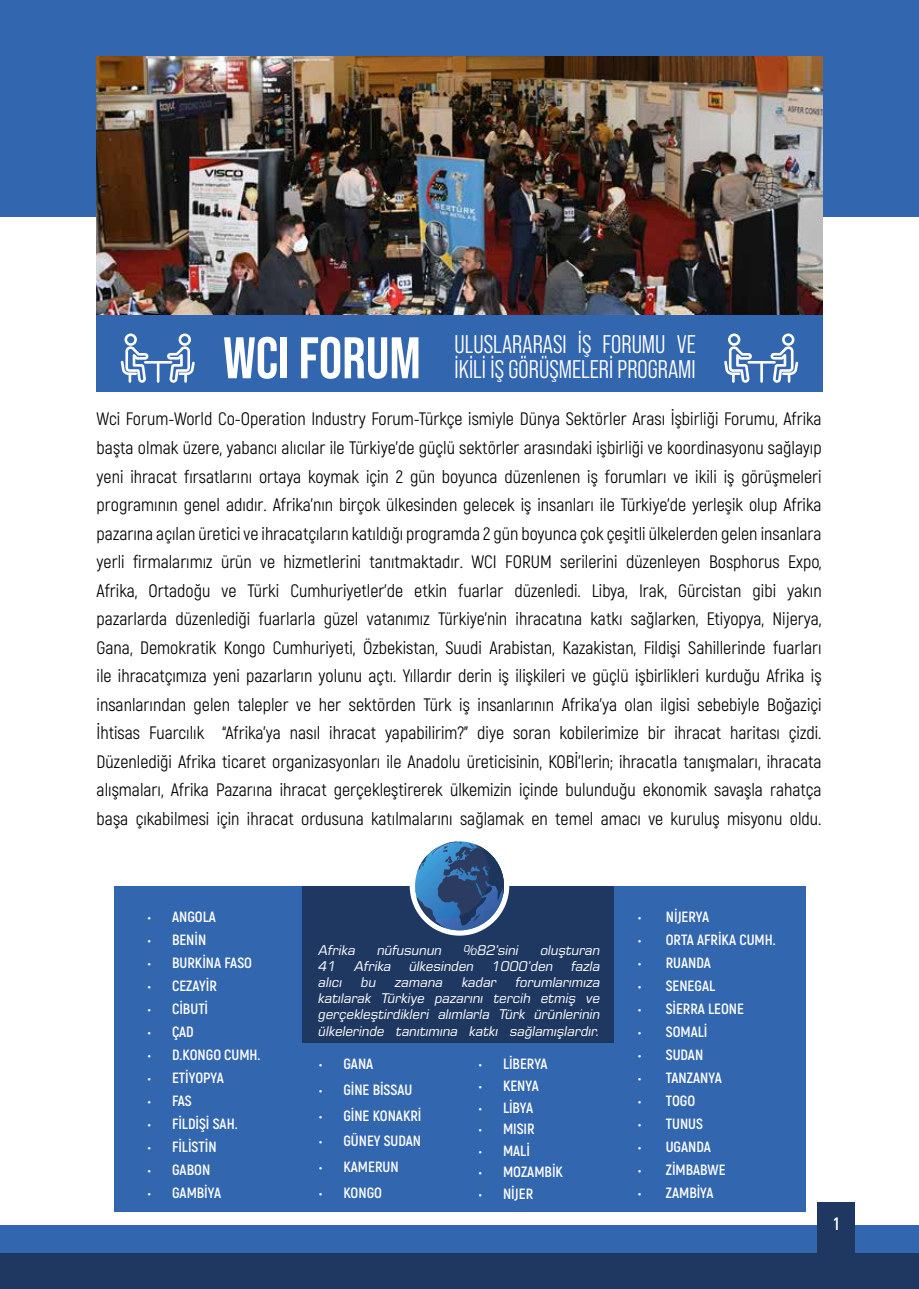
<style>
.page{position:relative;width:919px;height:1289px;background:#fff}
.page>*{position:absolute;margin:0;border:0;box-sizing:border-box;transform-origin:0 0}
.t1{font:700 58.5px "Bebas Neue Pro";color:#fff}
.t2{font:25.5px/25.5px "Bebas Neue Pro Middle";color:#fff}
.t3{font:18px/28.5px "Akrobat";color:#000;text-align:justify}
.t4{font:700 18px "Akrobat";color:#fff}
.t5{font:700 14.85px "Akrobat";color:#fff}
.t6{font:italic 13.5px/16.2px "Eurostile LT Pro Unicode";color:#fff;text-align:justify}
</style>
<div class="page">
<div style="left:0;top:1225px;width:918px;height:28px;background:#3266af"></div>
<div style="left:0;top:1253px;width:918px;height:35px;background:#1e3862"></div>
<div style="left:817px;top:1202px;width:38px;height:69px;background:#1e3862"></div>
<div style="left:0;top:0;width:918px;height:216px;background:#3266af"></div>
<img style="left:96px;top:56px;width:726px;height:259px">
<div style="left:96px;top:315px;width:726px;height:77px;background:#3266af"></div>
<div style="left:114px;top:885px;width:691px;height:326px;background:#3266af"></div>
<div style="left:302px;top:885px;width:311px;height:157px;background:#1e3862"></div>
<div style="left:409px;top:836px;width:100px;height:99px;border:5px solid #fff;border-radius:50%"></div>
<svg style="left:415px;top:841px;width:89px;height:89px"></svg>
<img style="left:478px;top:845px;width:25px;height:55px">
<img style="left:432px;top:842px;width:28px;height:13px">
<svg style="left:121px;top:333px;width:74px;height:50px"></svg>
<svg style="left:724px;top:333px;width:74px;height:50px"></svg>
<h1 class="t1" style="left:223px;top:324px;width:199px">WCI FORUM</h1>
<h2 class="t2" style="left:454px;top:331px;width:243px">ULUSLARARASI İŞ FORUMU VE<br>İKİLİ İŞ GÖRÜŞMELERİ PROGRAMI</h2>
<p class="t3" style="left:97px;top:405px;width:726px">Wci Forum-World Co-Operation Industry Forum-Türkçe ismiyle Dünya Sektörler Arası İşbirliği Forumu, Afrika başta olmak üzere, yabancı alıcılar ile Türkiye’de güçlü sektörler arasındaki işbirliği ve koordinasyonu sağlayıp yeni ihracat fırsatlarını ortaya koymak için 2 gün boyunca düzenlenen iş forumları ve ikili iş görüşmeleri programının genel adıdır. Afrika’nın birçok ülkesinden gelecek iş insanları ile Türkiye’de yerleşik olup Afrika pazarına açılan üretici ve ihracatçıların katıldığı programda 2 gün boyunca çok çeşitli ülkelerden gelen insanlara yerli firmalarımız ürün ve hizmetlerini tanıtmaktadır. WCI FORUM serilerini düzenleyen Bosphorus Expo, Afrika, Ortadoğu ve Türki Cumhuriyetler’de etkin fuarlar düzenledi. Libya, Irak, Gürcistan gibi yakın pazarlarda düzenlediği fuarlarla güzel vatanımız Türkiye’nin ihracatına katkı sağlarken, Etiyopya, Nijerya, Gana, Demokratik Kongo Cumhuriyeti, Özbekistan, Suudi Arabistan, Kazakistan, Fildişi Sahillerinde fuarları ile ihracatçımıza yeni pazarların yolunu açtı. Yıllardır derin iş ilişkileri ve güçlü işbirlikleri kurduğu Afrika iş insanlarından gelen talepler ve her sektörden Türk iş insanlarının Afrika’ya olan ilgisi sebebiyle Boğaziçi İhtisas Fuarcılık “Afrika’ya nasıl ihracat yapabilirim?” diye soran kobilerimize bir ihracat haritası çizdi.<br>Düzenlediği Afrika ticaret organizasyonları ile Anadolu üreticisinin, KOBİ’lerin; ihracatla tanışmaları, ihracata alışmaları, Afrika Pazarına ihracat gerçekleştirerek ülkemizin içinde bulunduğu ekonomik savaşla rahatça başa çıkabilmesi için ihracat ordusuna katılmalarını sağlamak en temel amacı ve kuruluş misyonu oldu.</p>
<p class="t5" style="left:148px;top:907px;width:70px">• ANGOLA</p>
<p class="t5" style="left:148px;top:930px;width:60px">• BENİN</p>
<p class="t5" style="left:148px;top:953px;width:106px">• BURKİNA FASO</p>
<p class="t5" style="left:148px;top:976px;width:71px">• CEZAYİR</p>
<p class="t5" style="left:148px;top:999px;width:62px">• CİBUTİ</p>
<p class="t5" style="left:148px;top:1022px;width:47px">• ÇAD</p>
<p class="t5" style="left:148px;top:1045px;width:114px">• D.KONGO CUMH.</p>
<p class="t5" style="left:148px;top:1068px;width:77px">• ETİYOPYA</p>
<p class="t5" style="left:148px;top:1091px;width:46px">• FAS</p>
<p class="t5" style="left:148px;top:1114px;width:91px">• FİLDİŞİ SAH.</p>
<p class="t5" style="left:148px;top:1137px;width:70px">• FİLİSTİN</p>
<p class="t5" style="left:148px;top:1160px;width:64px">• GABON</p>
<p class="t5" style="left:148px;top:1183px;width:75px">• GAMBİYA</p>
<p class="t6" style="left:318px;top:941px;width:39px">Afrika</p>
<p class="t6" style="left:377px;top:941px;width:66px">nüfusunun</p>
<p class="t6" style="left:464px;top:941px;width:56px">%82’sini</p>
<p class="t6" style="left:540px;top:941px;width:61px">oluşturan</p>
<p class="t6" style="left:318px;top:957px;width:20px">41</p>
<p class="t6" style="left:354px;top:957px;width:39px">Afrika</p>
<p class="t6" style="left:409px;top:957px;width:66px">ülkesinden</p>
<p class="t6" style="left:492px;top:957px;width:63px">1000’den</p>
<p class="t6" style="left:571px;top:957px;width:31px">fazla</p>
<p class="t6" style="left:318px;top:973px;width:25px">alıcı</p>
<p class="t6" style="left:361px;top:973px;width:17px">bu</p>
<p class="t6" style="left:395px;top:973px;width:49px">zamana</p>
<p class="t6" style="left:462px;top:973px;width:36px">kadar</p>
<p class="t6" style="left:318px;top:973px;width:283px;text-indent:197px">forumlarımıza katılarak Türkiye pazarını tercih etmiş ve gerçekleştirdikleri alımlarla Türk ürünlerinin ülkelerinde tanıtımına katkı sağlamışlardır.</p>
<p class="t5" style="left:319px;top:1054px;width:56px">• GANA</p>
<p class="t5" style="left:319px;top:1080px;width:95px">• GİNE BİSSAU</p>
<p class="t5" style="left:319px;top:1106px;width:104px">• GİNE KONAKRİ</p>
<p class="t5" style="left:319px;top:1131px;width:104px">• GÜNEY SUDAN</p>
<p class="t5" style="left:319px;top:1157px;width:81px">• KAMERUN</p>
<p class="t5" style="left:319px;top:1183px;width:64px">• KONGO</p>
<p class="t5" style="left:478px;top:1054px;width:70px">• LİBERYA</p>
<p class="t5" style="left:478px;top:1076px;width:62px">• KENYA</p>
<p class="t5" style="left:478px;top:1098px;width:56px">• LİBYA</p>
<p class="t5" style="left:478px;top:1119px;width:57px">• MISIR</p>
<p class="t5" style="left:478px;top:1141px;width:53px">• MALİ</p>
<p class="t5" style="left:478px;top:1162px;width:86px">• MOZAMBİK</p>
<p class="t5" style="left:478px;top:1184px;width:56px">• NİJER</p>
<p class="t5" style="left:638px;top:907px;width:72px">• NİJERYA</p>
<p class="t5" style="left:638px;top:930px;width:139px">• ORTA AFRİKA CUMH.</p>
<p class="t5" style="left:638px;top:953px;width:74px">• RUANDA</p>
<p class="t5" style="left:638px;top:976px;width:78px">• SENEGAL</p>
<p class="t5" style="left:638px;top:999px;width:107px">• SİERRA LEONE</p>
<p class="t5" style="left:638px;top:1022px;width:71px">• SOMALİ</p>
<p class="t5" style="left:638px;top:1045px;width:66px">• SUDAN</p>
<p class="t5" style="left:638px;top:1068px;width:85px">• TANZANYA</p>
<p class="t5" style="left:638px;top:1091px;width:59px">• TOGO</p>
<p class="t5" style="left:638px;top:1114px;width:66px">• TUNUS</p>
<p class="t5" style="left:638px;top:1137px;width:74px">• UGANDA</p>
<p class="t5" style="left:638px;top:1160px;width:89px">• ZİMBABWE</p>
<p class="t5" style="left:638px;top:1183px;width:77px">• ZAMBİYA</p>
<p class="t4" style="left:833px;top:1212px;width:7px">1</p>
</div>
